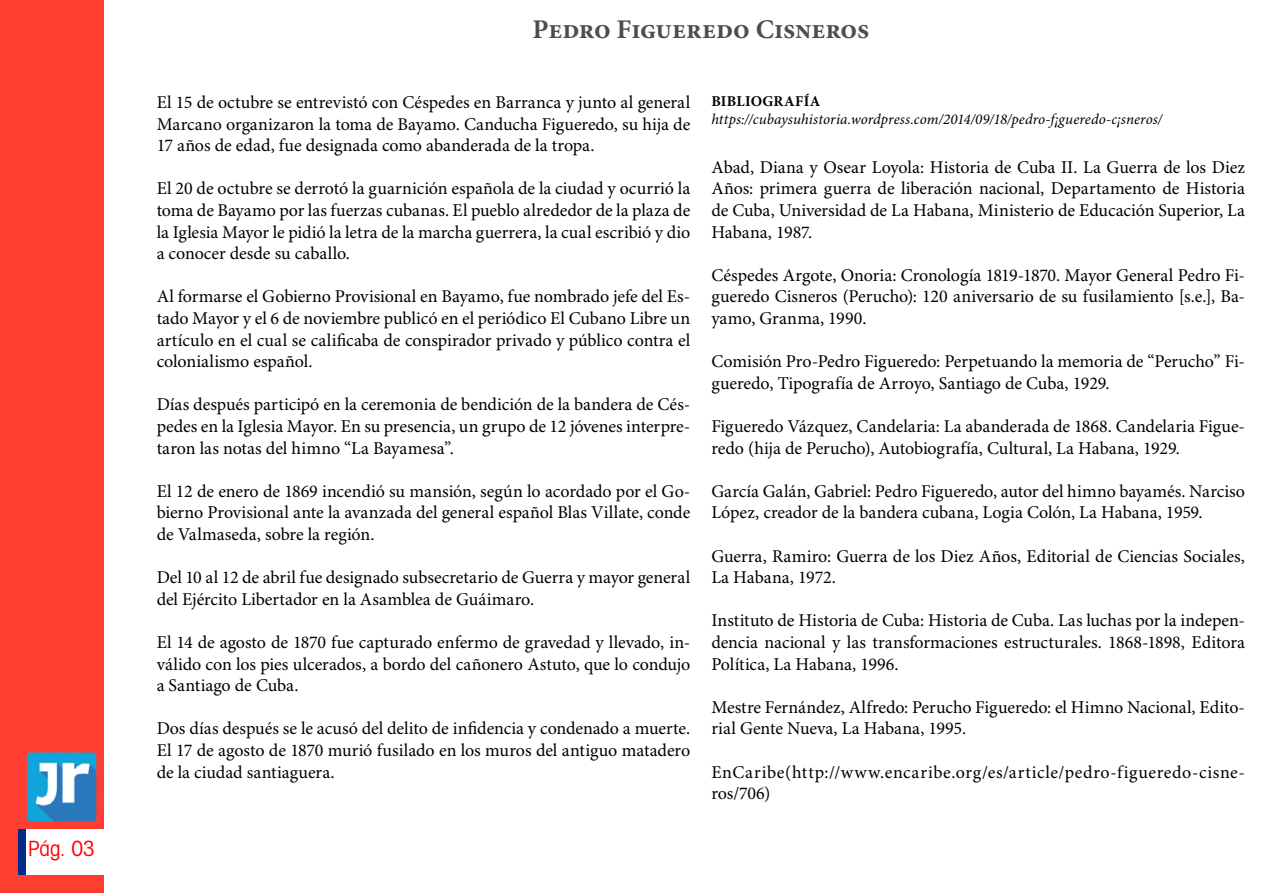
<style>
.page{position:relative;width:1263px;height:893px;background:#fff}
.page>*{position:absolute;margin:0;border:0;box-sizing:border-box;transform-origin:0 0}
.t1{font:700 27px "Minion Pro";letter-spacing:-.005em;color:#4d4d4d}
.t2{font:condensed 21px "Avant Garde";color:#f00}
.t3{font:18px/21.6px "Minion Pro";letter-spacing:-.005em;color:#000;text-align:justify}
.t4{font:18px/21.6px "Minion Pro";letter-spacing:.035em;color:#000}
.t5{font:italic 15px "Minion Pro";letter-spacing:.005em;color:#000}
.t6{font:700 15px "Minion Pro";letter-spacing:.02em;color:#000}
</style>
<div class="page">
<div style="left:0;top:0;width:104px;height:893px;background:#ff3d30"></div>
<div style="left:18px;top:829px;width:93px;height:46px;background:#fff"></div>
<div style="left:18px;top:829px;width:8px;height:46px;background:#002a85"></div>
<img style="left:27px;top:752px;width:69px;height:69px">
<p class="t2" style="left:28px;top:835px;width:68px">Pág. 03</p>
<h1 class="t1" style="left:532px;top:13px;width:338px">Pedro Figueredo Cisneros</h1>
<p class="t3" style="left:157px;top:92px;width:535px">El 15 de octubre se entrevistó con Céspedes en Barranca y junto al general Marcano organizaron la toma de Bayamo. Canducha Figueredo, su hija de 17 años de edad, fue designada como abanderada de la tropa.</p>
<p class="t3" style="left:157px;top:179px;width:535px">El 20 de octubre se derrotó la guarnición española de la ciudad y ocurrió la toma de Bayamo por las fuerzas cubanas. El pueblo alrededor de la plaza de la Iglesia Mayor le pidió la letra de la marcha guerrera, la cual escribió y dio a conocer desde su caballo.</p>
<p class="t3" style="left:157px;top:287px;width:535px">Al formarse el Gobierno Provisional en Bayamo, fue nombrado jefe del Es&shy;tado Mayor y el 6 de noviembre publicó en el periódico El Cubano Libre un artículo en el cual se calificaba de conspirador privado y público contra el colonialismo español.</p>
<p class="t3" style="left:157px;top:395px;width:535px">Días después participó en la ceremonia de bendición de la bandera de Cés&shy;pedes en la Iglesia Mayor. En su presencia, un grupo de 12 jóvenes interpre&shy;taron las notas del himno “La Bayamesa”.</p>
<p class="t3" style="left:157px;top:481px;width:535px">El 12 de enero de 1869 incendió su mansión, según lo acordado por el Go&shy;bierno Provisional ante la avanzada del general español Blas Villate, conde de Valmaseda, sobre la región.</p>
<p class="t3" style="left:157px;top:567px;width:535px">Del 10 al 12 de abril fue designado subsecretario de Guerra y mayor general del Ejército Libertador en la Asamblea de Guáimaro.</p>
<p class="t3" style="left:157px;top:632px;width:535px">El 14 de agosto de 1870 fue capturado enfermo de gravedad y llevado, in&shy;válido con los pies ulcerados, a bordo del cañonero Astuto, que lo condujo a Santiago de Cuba.</p>
<p class="t3" style="left:157px;top:719px;width:535px">Dos días después se le acusó del delito de infidencia y condenado a muerte.<br>El 17 de agosto de 1870 murió fusilado en los muros del antiguo matadero de la ciudad santiaguera.</p>
<p class="t6" style="left:711px;top:92px;width:111px">BIBLIOGRAFÍA</p>
<p class="t5" style="left:711px;top:110px;width:453px">https://cubaysuhistoria.wordpress.com/2014/09/18/pedro-f¡gueredo-c¡sneros/</p>
<p class="t3" style="left:711px;top:157px;width:535px">Abad, Diana y Osear Loyola: Historia de Cuba II. La Guerra de los Diez Años: primera guerra de liberación nacional, Departamento de Historia de Cuba, Universidad de La Habana, Ministerio de Educación Superior, La Habana, 1987.</p>
<p class="t3" style="left:711px;top:265px;width:535px">Céspedes Argote, Onoria: Cronología 1819-1870. Mayor General Pedro Fi&shy;gueredo Cisneros (Perucho): 120 aniversario de su fusilamiento [s.e.], Ba&shy;yamo, Granma, 1990.</p>
<p class="t3" style="left:711px;top:351px;width:535px">Comisión Pro-Pedro Figueredo: Perpetuando la memoria de “Perucho” Fi&shy;gueredo, Tipografía de Arroyo, Santiago de Cuba, 1929.</p>
<p class="t3" style="left:711px;top:416px;width:535px">Figueredo Vázquez, Candelaria: La abanderada de 1868. Candelaria Figue&shy;redo (hija de Perucho), Autobiografía, Cultural, La Habana, 1929.</p>
<p class="t3" style="left:711px;top:481px;width:535px">García Galán, Gabriel: Pedro Figueredo, autor del himno bayamés. Narciso<br>López, creador de la bandera cubana, Logia Colón, La Habana, 1959.</p>
<p class="t3" style="left:711px;top:546px;width:535px">Guerra, Ramiro: Guerra de los Diez Años, Editorial de Ciencias Sociales,<br>La Habana, 1972.</p>
<p class="t3" style="left:711px;top:611px;width:535px">Instituto de Historia de Cuba: Historia de Cuba. Las luchas por la indepen&shy;dencia nacional y las transformaciones estructurales. 1868-1898, Editora Política, La Habana, 1996.</p>
<p class="t3" style="left:711px;top:697px;width:535px">Mestre Fernández, Alfredo: Perucho Figueredo: el Himno Nacional, Edito&shy;rial Gente Nueva, La Habana, 1995.</p>
<p class="t4" style="left:711px;top:762px;width:535px">EnCaribe(http://www.encaribe.org/es/article/pedro-figueredo-cisne&shy;ros/706)</p>
</div>
